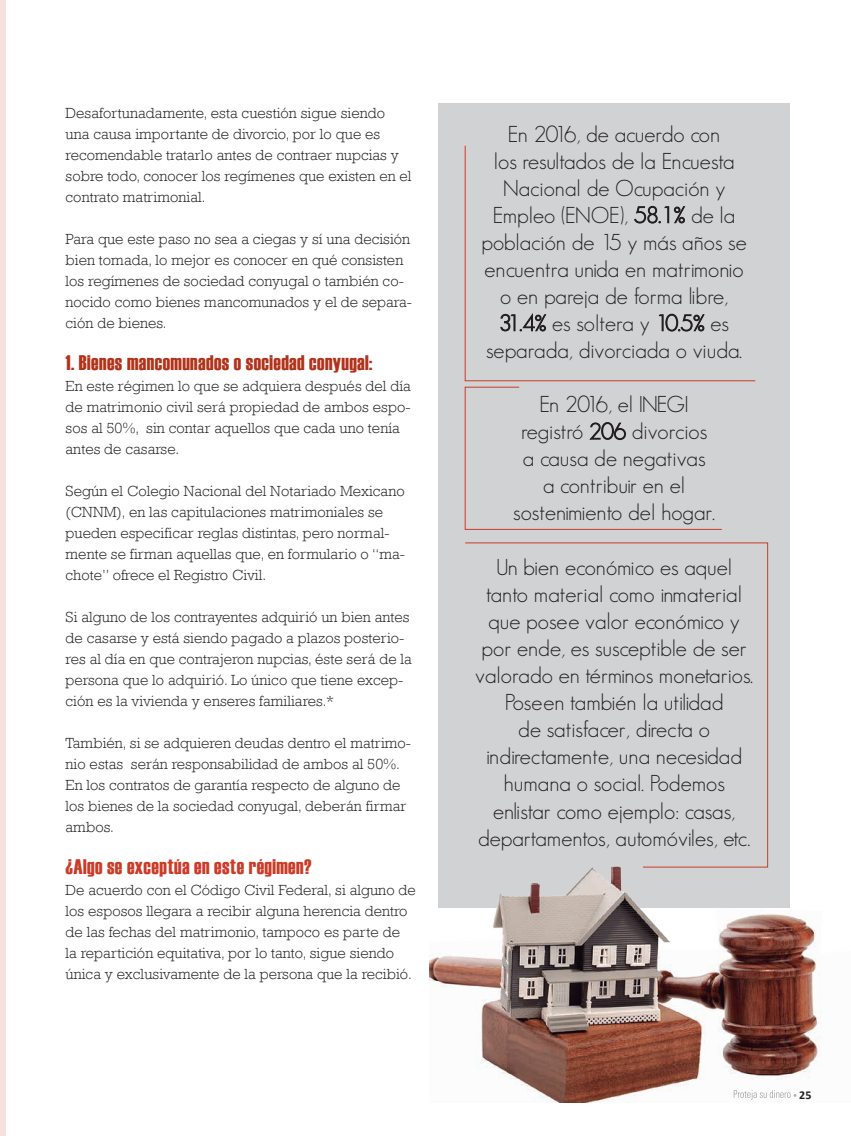
<style>
.page{position:relative;width:851px;height:1136px;background:#fff}
.page>*{position:absolute;margin:0;border:0;box-sizing:border-box;transform-origin:0 0}
.t1{font:300 22.5px/27px "Geosans";color:#231f20;text-align:center}
.t2{font:21px "Haettenschweiler";letter-spacing:.02em;color:#b1331b}
.t3{font:21px "Haettenschweiler";letter-spacing:.02em;color:#ca3c29}
.t4{font:300 15px/21px "Rockwell";letter-spacing:.005em;color:#231f20}
.t5{font:700 12px "Calibri";color:#231f20}
</style>
<div class="page">
<div style="left:0;top:0;width:5px;height:1135px;background:#f7e1df"></div>
<div style="left:438px;top:103px;width:351px;height:804px;background:#d1d2d4"></div>
<img style="left:430px;top:826px;width:392px;height:276px">
<svg style="left:733px;top:1090px;width:63px;height:9px"></svg>
<svg style="left:464px;top:145px;width:291px;height:236px"></svg>
<svg style="left:464px;top:386px;width:258px;height:144px"></svg>
<svg style="left:464px;top:542px;width:304px;height:325px"></svg>
<p class="t4" style="left:66px;top:102px;width:347px">Desafortunadamente, esta cuestión sigue siendo una causa importante de divorcio, por lo que es recomendable tratarlo antes de contraer nupcias y sobre todo, conocer los regímenes que existen en el contrato matrimonial.</p>
<p class="t4" style="left:66px;top:228px;width:348px">Para que este paso no sea a ciegas y sí una decisión bien tomada, lo mejor es conocer en qué consisten los regímenes de sociedad conyugal o también co&shy;nocido como bienes mancomunados y el de separa&shy;ción de bienes.</p>
<h2 class="t2" style="left:66px;top:348px;width:308px">1. Bienes mancomunados o sociedad conyugal:</h2>
<p class="t4" style="left:66px;top:375px;width:347px">En este régimen lo que se adquiera después del día de matrimonio civil será propiedad de ambos espo&shy;sos al 50%, sin contar aquellos que cada uno tenía antes de casarse.</p>
<p class="t4" style="left:66px;top:480px;width:341px">Según el Colegio Nacional del Notariado Mexicano (CNNM), en las capitulaciones matrimoniales se pueden especificar reglas distintas, pero normal&shy;mente se firman aquellas que, en formulario o “ma&shy;chote” ofrece el Registro Civil.</p>
<p class="t4" style="left:66px;top:606px;width:348px">Si alguno de los contrayentes adquirió un bien antes de casarse y está siendo pagado a plazos posterio&shy;res al día en que contrajeron nupcias, éste será de la persona que lo adquirió. Lo único que tiene excep&shy;ción es la vivienda y enseres familiares.*</p>
<p class="t4" style="left:66px;top:732px;width:347px">También, si se adquieren deudas dentro el matrimo&shy;nio estas serán responsabilidad de ambos al 50%.<br>En los contratos de garantía respecto de alguno de los bienes de la sociedad conyugal, deberán firmar ambos.</p>
<h2 class="t3" style="left:66px;top:852px;width:247px">¿Algo se exceptúa en este régimen?</h2>
<p class="t4" style="left:66px;top:879px;width:351px">De acuerdo con el Código Civil Federal, si alguno de los esposos llegara a recibir alguna herencia dentro de las fechas del matrimonio, tampoco es parte de<br>la repartición equitativa, por lo tanto, sigue siendo única y exclusivamente de la persona que la recibió.</p>
<p class="t1" style="left:481px;top:120px;width:267px">En 2016, de acuerdo con<br>los resultados de la Encuesta<br>Nacional de Ocupación y<br>Empleo (ENOE), 58.1% de la población de 15 y más años se encuentra unida en matrimonio o en pareja de forma libre,<br>31.4% es soltera y 10.5% es separada, divorciada o viuda.</p>
<h1 class="t1" style="left:513px;top:391px;width:203px">En 2016, el INEGI registró 206 divorcios a causa de negativas<br>a contribuir en el sostenimiento del hogar.</h1>
<p class="t1" style="left:475px;top:554px;width:279px">Un bien económico es aquel tanto material como inmaterial que posee valor económico y por ende, es susceptible de ser valorado en términos monetarios.<br>Poseen también la utilidad<br>de satisfacer, directa o indirectamente, una necesidad humana o social. Podemos enlistar como ejemplo: casas, departamentos, automóviles, etc.</p>
<p class="t5" style="left:799px;top:1086px;width:14px">25</p>
</div>
